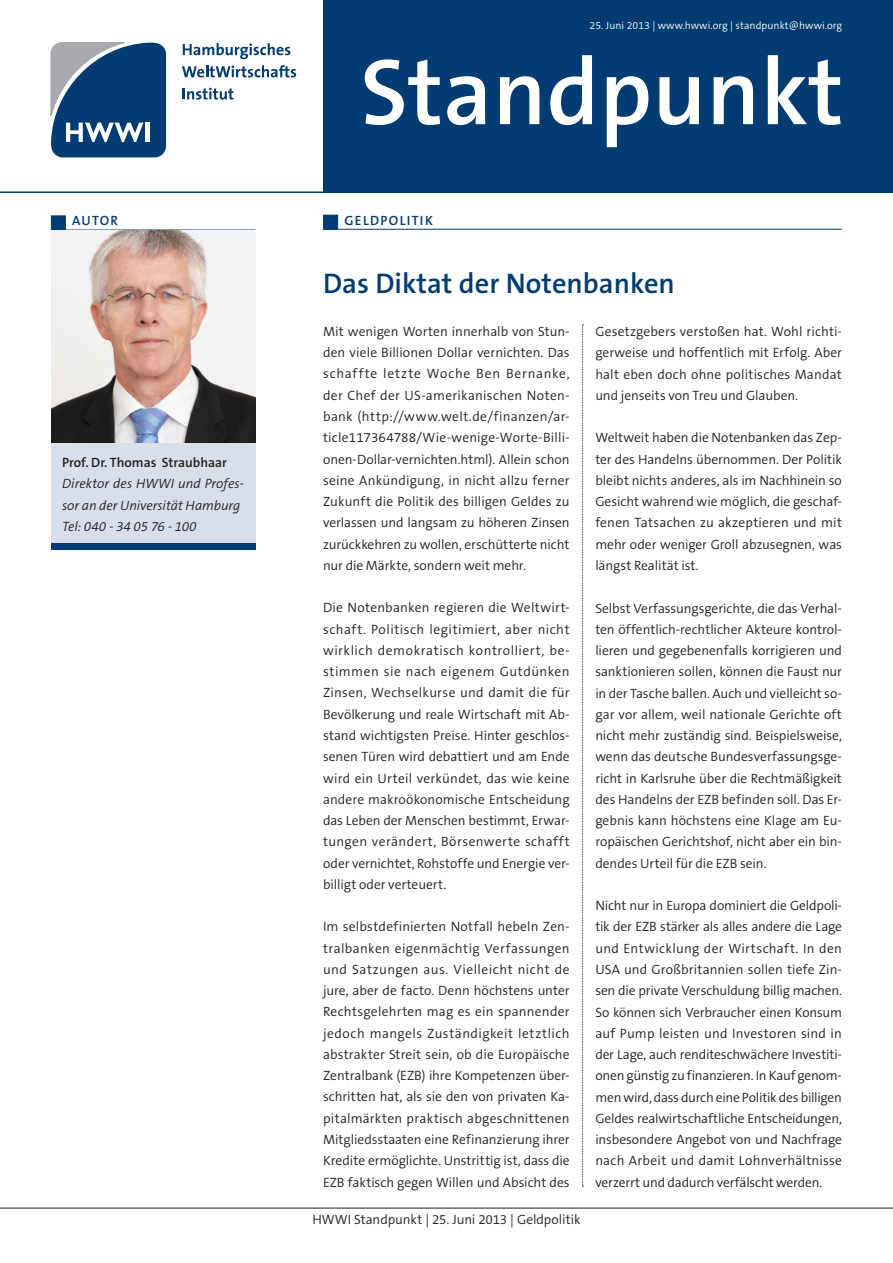
<style>
.page{position:relative;width:893px;height:1263px;background:#fff}
.page>*{position:absolute;margin:0;border:0;box-sizing:border-box;transform-origin:0 0}
.t1{font:600 94.5px "The Sans B6";color:#fff}
.t2{font:600 28.5px "The Sans B6";color:#003b71}
.t3{font:300 13.5px/21.3px "The Sans B4";letter-spacing:-.005em;color:#231f20;text-align:justify}
.t4{font:italic 300 13.5px/21.3px "The Sans B4";color:#231f20}
.t5{font:600 13.5px "The Sans B6";color:#231f20}
.t6{font:600 13.5px "The Sans B6";letter-spacing:.1em;color:#003b71}
.t7{font:300 10.5px "The Sans B4";letter-spacing:.005em;color:#fff}
</style>
<div class="page">
<div style="left:51px;top:442px;width:204px;height:107px;background:#d8dfeb"></div>
<div style="left:323px;top:0;width:570px;height:191px;background:#003b71"></div>
<svg style="left:183px;top:88px;width:50px;height:12px"></svg>
<svg style="left:182px;top:65px;width:114px;height:12px"></svg>
<svg style="left:183px;top:43px;width:107px;height:16px"></svg>
<svg style="left:50px;top:42px;width:116px;height:115px;background:#346089"></svg>
<hr style="left:0;top:191px;width:893px;height:2px;background:#003b71">
<svg style="left:582px;top:324px;width:2px;height:863px"></svg>
<hr style="left:0;top:1208px;width:893px;height:1px;background:#231f20">
<div style="left:323px;top:215px;width:15px;height:15px;background:#003b71;border:1px solid #003b71"></div>
<hr style="left:323px;top:229px;width:519px;height:1px;background:#003b71">
<div style="left:51px;top:543px;width:204px;height:6px;background:#003b71"></div>
<div style="left:51px;top:215px;width:15px;height:15px;background:#003b71;border:1px solid #003b71"></div>
<img style="left:51px;top:230px;width:204px;height:212px">
<p class="t6" style="left:72px;top:213px;width:47px">AUTOR</p>
<p class="t5" style="left:62px;top:455px;width:166px">Prof. Dr. Thomas Straubhaar</p>
<p class="t4" style="left:62px;top:473px;width:183px">Direktor des HWWI und Profes&shy;sor an der Universität Hamburg<br>Tel: 040 - 34 05 76 - 100</p>
<p class="t7" style="left:590px;top:20px;width:254px">25. Juni 2013 | www.hwwi.org | standpunkt@hwwi.org</p>
<h1 class="t1" style="left:360px;top:41px;width:485px">Standpunkt</h1>
<p class="t6" style="left:344px;top:213px;width:90px">GELDPOLITIK</p>
<h2 class="t2" style="left:323px;top:268px;width:353px">Das Diktat der Notenbanken</h2>
<p class="t3" style="left:323px;top:321px;width:248px">Mit wenigen Worten innerhalb von Stun&shy;den viele Billionen Dollar vernichten. Das schaffte letzte Woche Ben Bernanke, der Chef der US-amerikanischen Noten&shy;bank (http://www.welt.de/finanzen/ar&shy;ticle117364788/Wie-wenige-Worte-Billi&shy;onen-Dollar-vernichten.html). Allein schon seine Ankündigung, in nicht allzu ferner Zukunft die Politik des billigen Geldes zu verlassen und langsam zu höheren Zinsen zurückkehren zu wollen, erschütterte nicht nur die Märkte, sondern weit mehr.</p>
<p class="t3" style="left:323px;top:598px;width:248px">Die Notenbanken regieren die Weltwirt&shy;schaft. Politisch legitimiert, aber nicht wirklich demokratisch kontrolliert, be&shy;stimmen sie nach eigenem Gutdünken Zinsen, Wechselkurse und damit die für Bevölkerung und reale Wirtschaft mit Ab&shy;stand wichtigsten Preise. Hinter geschlos&shy;senen Türen wird debattiert und am Ende wird ein Urteil verkündet, das wie keine andere makroökonomische Entscheidung das Leben der Menschen bestimmt, Erwar&shy;tungen verändert, Börsenwerte schafft oder vernichtet, Rohstoffe und Energie ver&shy;billigt oder verteuert.</p>
<p class="t3" style="left:323px;top:916px;width:248px">Im selbstdefinierten Notfall hebeln Zen&shy;tralbanken eigenmächtig Verfassungen und Satzungen aus. Vielleicht nicht de jure, aber de facto. Denn höchstens unter Rechtsgelehrten mag es ein spannender jedoch mangels Zuständigkeit letztlich abstrakter Streit sein, ob die Europäische Zentralbank (EZB) ihre Kompetenzen über&shy;schritten hat, als sie den von privaten Ka&shy;pitalmärkten praktisch abgeschnittenen Mitgliedsstaaten eine Refinanzierung ihrer Kredite ermöglichte. Unstrittig ist, dass die EZB faktisch gegen Willen und Absicht des</p>
<p class="t3" style="left:312px;top:1209px;width:270px">HWWI Standpunkt | 25. Juni 2013 | Geldpolitik</p>
<p class="t3" style="left:595px;top:321px;width:248px">Gesetzgebers verstoßen hat. Wohl richti&shy;gerweise und hoffentlich mit Erfolg. Aber halt eben doch ohne politisches Mandat und jenseits von Treu und Glauben.</p>
<p class="t3" style="left:595px;top:428px;width:248px">Weltweit haben die Notenbanken das Zep&shy;ter des Handelns übernommen. Der Politik bleibt nichts anderes, als im Nachhinein so Gesicht wahrend wie möglich, die geschaf&shy;fenen Tatsachen zu akzeptieren und mit mehr oder weniger Groll abzusegnen, was längst Realität ist.</p>
<p class="t3" style="left:595px;top:598px;width:248px">Selbst Verfassungsgerichte, die das Verhal&shy;ten öffentlich-rechtlicher Akteure kontrol&shy;lieren und gegebenenfalls korrigieren und sanktionieren sollen, können die Faust nur in der Tasche ballen. Auch und vielleicht so&shy;gar vor allem, weil nationale Gerichte oft nicht mehr zuständig sind. Beispielsweise, wenn das deutsche Bundesverfassungsge&shy;richt in Karlsruhe über die Rechtmäßigkeit des Handelns der EZB befinden soll. Das Er&shy;gebnis kann höchstens eine Klage am Eu&shy;ropäischen Gerichtshof, nicht aber ein bin&shy;dendes Urteil für die EZB sein.</p>
<p class="t3" style="left:595px;top:895px;width:248px">Nicht nur in Europa dominiert die Geldpoli&shy;tik der EZB stärker als alles andere die Lage und Entwicklung der Wirtschaft. In den USA und Großbritannien sollen tiefe Zin&shy;sen die private Verschuldung billig machen.<br>So können sich Verbraucher einen Konsum auf Pump leisten und Investoren sind in der Lage, auch renditeschwächere Investiti&shy;onen günstig zu finanzieren. In Kauf genom&shy;men wird, dass durch eine Politik des billigen Geldes realwirtschaftliche Entscheidungen, insbesondere Angebot von und Nachfrage nach Arbeit und damit Lohnverhältnisse verzerrt und dadurch verfälscht werden.</p>
</div>
